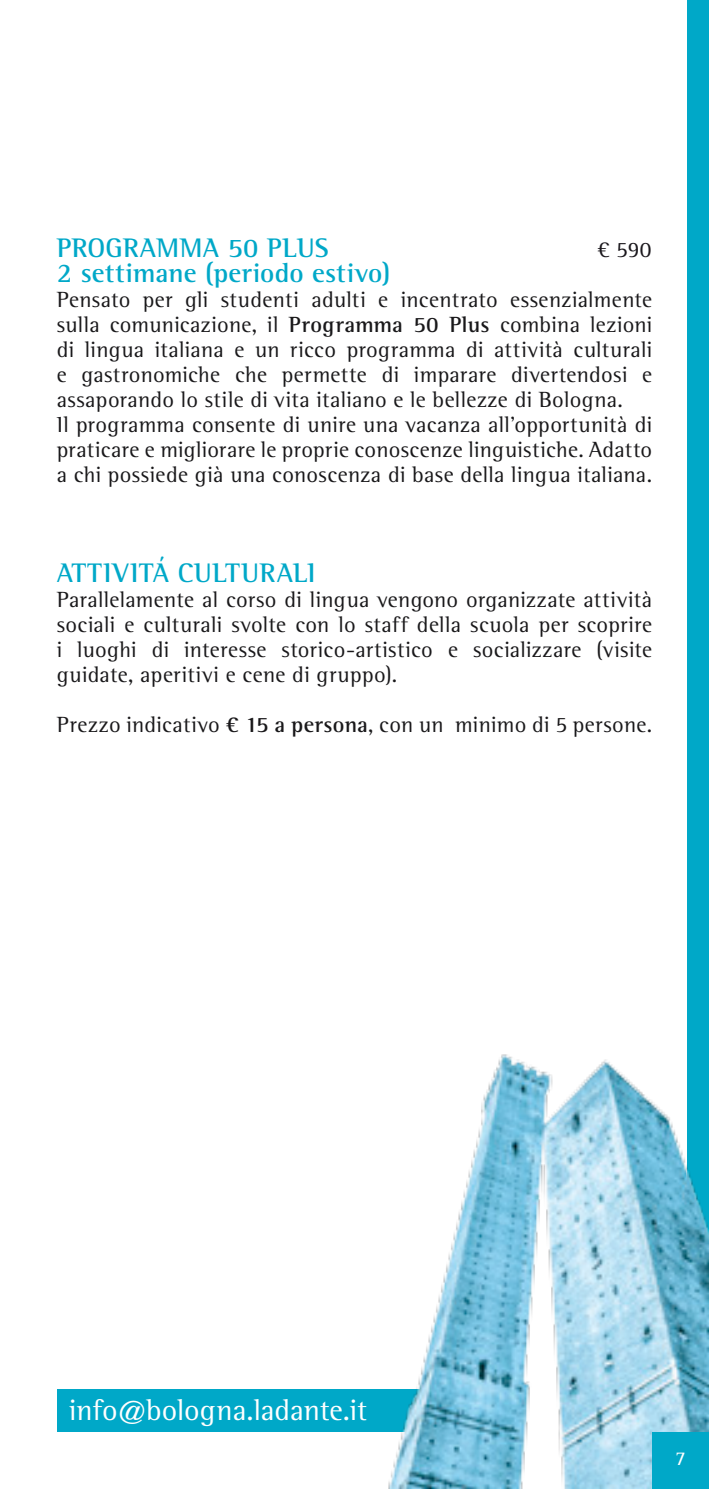
<style>
.page{position:relative;width:709px;height:1489px;background:#fff}
.page>*{position:absolute;margin:0;border:0;box-sizing:border-box;transform-origin:0 0}
.t1{font:30px "Rotis Semi Serif Std";letter-spacing:-.005em;color:#fff}
.t2{font:700 27.5px "Rotis Semi Serif Std";letter-spacing:.005em;color:#00a8c8}
.t3{font:22.5px/25px "Rotis Semi Serif Std";letter-spacing:.015em;color:#19181a}
.t4{font:22.5px "Rotis Semi Serif Std";color:#1a171c}
.t5{font:20px "Rotis Semi Serif Std";color:#fff}
.s1{font-weight:700}
</style>
<div class="page">
<div style="left:687px;top:0;width:22px;height:1488px;background:#00a8c8"></div>
<div style="left:58px;top:1389px;width:397px;height:42px;background:#00a8c8"></div>
<img style="left:319px;top:1054px;width:390px;height:434px">
<div style="left:652px;top:1431px;width:57px;height:57px;background:#00a8c8"></div>
<p class="t2" style="left:57px;top:231px;width:273px">PROGRAMMA 50 PLUS</p>
<p class="t4" style="left:597px;top:236px;width:56px">€ 590</p>
<p class="t2" style="left:57px;top:256px;width:335px">2 settimane (periodo estivo)</p>
<p class="t3" style="left:57px;top:286px;width:597px">Pensato per gli studenti adulti e incentrato essenzialmente sulla comunicazione, il <span class="s1">Programma 50 Plus</span> combina lezioni di lingua italiana e un ricco programma di attività culturali e gastronomiche che permette di imparare divertendosi e assaporando lo stile di vita italiano e le bellezze di Bologna.<br>Il programma consente di unire una vacanza all’opportunità di praticare e migliorare le proprie conoscenze linguistiche. Adatto a chi possiede già una conoscenza di base della lingua italiana.</p>
<p class="t2" style="left:57px;top:556px;width:260px">ATTIVITÁ CULTURALI</p>
<p class="t3" style="left:57px;top:586px;width:597px;text-align:justify">Parallelamente al corso di lingua vengono organizzate attività sociali e culturali svolte con lo staff della scuola per scoprire i luoghi di interesse storico-artistico e socializzare (visite guidate, aperitivi e cene di gruppo).</p>
<p class="t3" style="left:57px;top:711px;width:597px">Prezzo indicativo <span class="s1">€ 15 a persona</span>, con un minimo di 5 persone.</p>
<h1 class="t1" style="left:69px;top:1392px;width:299px">info@bologna.ladante.it</h1>
<p class="t5" style="left:675px;top:1446px;width:12px">7</p>
</div>
